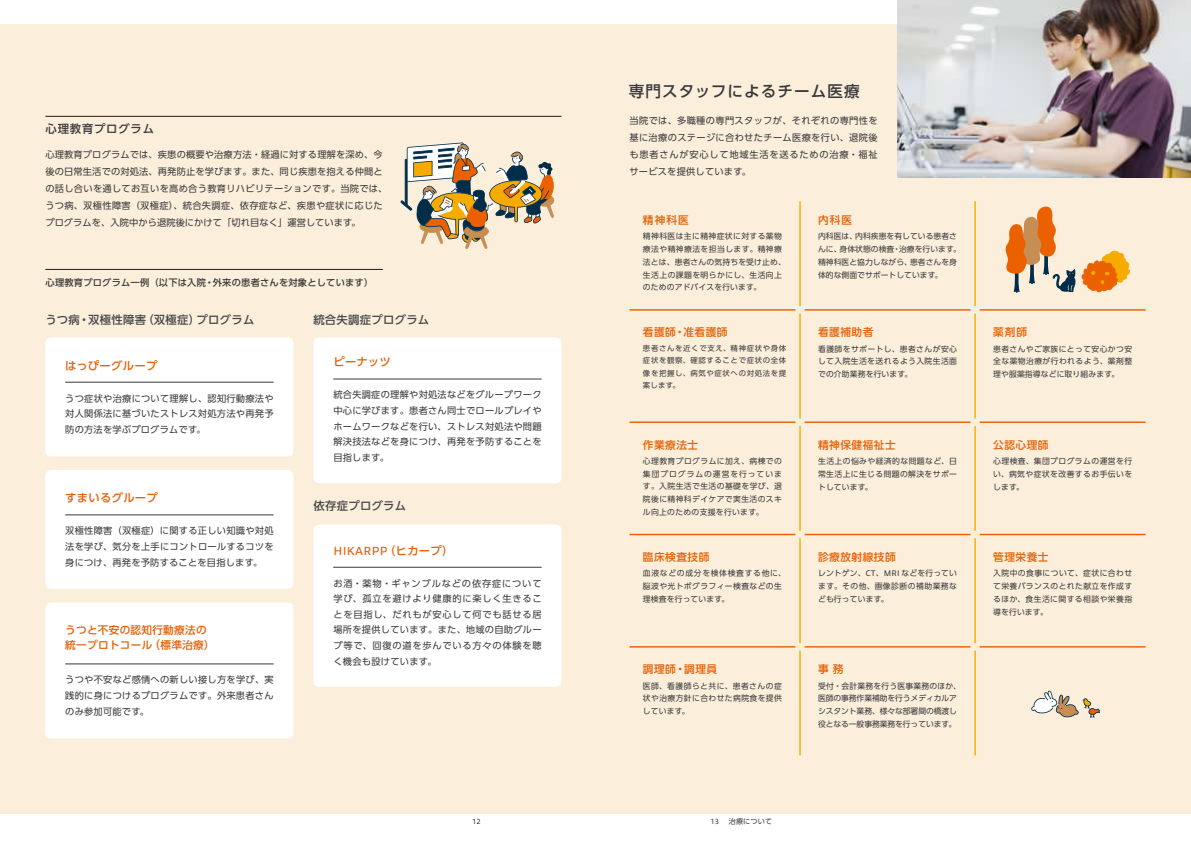
<style>
.page{position:relative;width:1191px;height:842px;background:#fff}
.page>*{position:absolute;margin:0;border:0;box-sizing:border-box;transform-origin:0 0}
.t1{font:500 15.6px "UD Shin Go Pro";letter-spacing:.07em;color:#39383a}
.t2{font:11.9px "Allumi Pro";letter-spacing:.025em;color:#e46006}
.t3{font:500 11.3px "UD Shin Go Pro";letter-spacing:.025em;color:#464749}
.t4{font:500 11.3px "UD Shin Go Pro";letter-spacing:.025em;color:#e46006}
.t5{font:500 11.3px "UD Shin Go Pro";letter-spacing:.07em;color:#39383a}
.t6{font:500 10.6px "UD Shin Go Pro";letter-spacing:.05em;color:#e46006}
.t7{font:500 10.6px/15.2px "UD Shin Go Pro";letter-spacing:.025em;color:#e46006}
.t8{font:9.2px/15.6px "UD Shin Go Pro";letter-spacing:.03em;color:#39383a;text-align:justify}
.t9{font:500 9.2px "UD Shin Go Pro";letter-spacing:.025em;color:#39383a}
.t10{font:7.8px/12.8px "UD Shin Go Pro";letter-spacing:.05em;color:#39383a;text-align:justify}
.t11{font:7.8px/12.8px "UD Shin Go Pro";letter-spacing:-.01em;color:#39383a}
.t12{font:7.8px/12.8px "UD Shin Go Pro";letter-spacing:.005em;color:#39383a}
.t13{font:7.4px/12.2px "UD Shin Go Pro";letter-spacing:.09em;color:#39383a;text-align:justify}
.t14{font:7.4px "Allumi Pro";color:#39383a}
.t15{font:7.1px "UD Shin Go Pro";letter-spacing:.025em;color:#39383a}
.s1{font-size:11.3px}
.s2{font-family:"UD Shin Go Pro";font-weight:500;font-size:11.3px}
.s3{font-size:7.8px}
.s4{font-family:"Allumi Pro";font-size:8.2px}
</style>
<div class="page">
<div style="left:0;top:24px;width:1191px;height:790px;background:#fbeedb"></div>
<svg style="left:1081px;top:250px;width:49px;height:42px"></svg>
<svg style="left:1005px;top:206px;width:70px;height:87px"></svg>
<hr style="left:45px;top:116px;width:516px;height:1px;background:#221815">
<hr style="left:45px;top:269px;width:338px;height:1px;background:#221815">
<svg style="left:400px;top:142px;width:154px;height:107px"></svg>
<img style="left:897px;top:0;width:294px;height:177px">
<div style="left:45px;top:337px;width:248px;height:119px;background:#fff;border-radius:6px"></div>
<hr style="left:65px;top:382px;width:209px;height:1px;background:#39383a">
<div style="left:45px;top:470px;width:248px;height:119px;background:#fff;border-radius:6px"></div>
<hr style="left:65px;top:515px;width:209px;height:1px;background:#39383a">
<div style="left:313px;top:337px;width:248px;height:146px;background:#fff;border-radius:6px"></div>
<hr style="left:333px;top:379px;width:208px;height:1px;background:#39383a">
<div style="left:313px;top:524px;width:248px;height:163px;background:#fff;border-radius:6px"></div>
<hr style="left:333px;top:567px;width:208px;height:1px;background:#39383a">
<hr style="left:799px;top:201px;width:1px;height:105px;background:#f1b000">
<hr style="left:974px;top:201px;width:1px;height:105px;background:#f1b000">
<hr style="left:799px;top:314px;width:1px;height:104px;background:#f1b000">
<hr style="left:974px;top:314px;width:1px;height:104px;background:#f1b000">
<hr style="left:799px;top:426px;width:1px;height:105px;background:#f1b000">
<hr style="left:974px;top:426px;width:1px;height:105px;background:#f1b000">
<hr style="left:799px;top:538px;width:1px;height:105px;background:#f1b000">
<hr style="left:974px;top:538px;width:1px;height:105px;background:#f1b000">
<hr style="left:799px;top:650px;width:1px;height:105px;background:#f1b000">
<hr style="left:974px;top:650px;width:1px;height:105px;background:#f1b000">
<hr style="left:979px;top:309px;width:166px;height:2px;background:#e46006">
<hr style="left:979px;top:421px;width:166px;height:2px;background:#e46006">
<hr style="left:979px;top:534px;width:166px;height:1px;background:#e46006">
<hr style="left:979px;top:646px;width:166px;height:1px;background:#e46006">
<hr style="left:804px;top:309px;width:166px;height:2px;background:#e46006">
<hr style="left:804px;top:421px;width:166px;height:2px;background:#e46006">
<hr style="left:804px;top:534px;width:166px;height:1px;background:#e46006">
<hr style="left:804px;top:646px;width:166px;height:1px;background:#e46006">
<hr style="left:629px;top:309px;width:166px;height:2px;background:#e46006">
<hr style="left:629px;top:421px;width:166px;height:2px;background:#e46006">
<hr style="left:629px;top:534px;width:166px;height:1px;background:#e46006">
<hr style="left:629px;top:646px;width:166px;height:1px;background:#e46006">
<div style="left:45px;top:602px;width:248px;height:136px;background:#fff;border-radius:6px"></div>
<hr style="left:65px;top:664px;width:209px;height:1px;background:#39383a">
<svg style="left:1031px;top:690px;width:69px;height:28px"></svg>
<p class="t5" style="left:46px;top:120px;width:110px">心理教育プログラム</p>
<p class="t8" style="left:45px;top:146px;width:343px;line-height:17px;text-align:left">心理教育プログラムでは、疾患の概要や治療方法・経過に対する理解を深め、今後の日常生活での対処法、再発防止を学びます。また、同じ疾患を抱える仲間との話し合いを通してお互いを高め合う教育リハビリテーションです。当院では、うつ病、双極性障害（双極症）、統合失調症、依存症など、疾患や症状に応じたプログラムを、入院中から退院後にかけて「切れ目なく」運営しています。</p>
<p class="t9" style="left:46px;top:275px;width:329px">心理教育プログラム一例（以下は入院・外来の患者さんを対象としています）</p>
<p class="t3" style="left:45px;top:310px;width:210px">うつ病・双極性障害（双極症）プログラム</p>
<p class="t4" style="left:65px;top:356px;width:94px">はっぴーグループ</p>
<p class="t8" style="left:65px;top:390px;width:210px">うつ症状や治療について理解し、認知行動療法や対人関係法に基づいたストレス対処方法や再発予防の方法を学ぶプログラムです。</p>
<p class="t4" style="left:65px;top:488px;width:94px">すまいるグループ</p>
<p class="t8" style="left:65px;top:523px;width:210px">双極性障害（双極症）に関する正しい知識や対処法を学び、気分を上手にコントロールするコツを身につけ、再発を予防することを目指します。</p>
<p class="t7" style="left:65px;top:622px;width:151px">うつと不安の認知行動療法の統一プロトコール<span class="s1">（</span>標準治療）</p>
<p class="t8" style="left:65px;top:672px;width:210px">うつや不安など感情への新しい接し方を学び、実践的に身につけるプログラムです。外来患者さんのみ参加可能です。</p>
<p class="t3" style="left:313px;top:310px;width:117px">統合失調症プログラム</p>
<p class="t4" style="left:333px;top:353px;width:59px">ピーナッツ</p>
<p class="t8" style="left:333px;top:387px;width:210px">統合失調症の理解や対処法などをグループワーク中心に学びます。患者さん同士でロールプレイやホームワークなどを行い、ストレス対処法や問題解決技法などを身につけ、再発を予防することを目指します。</p>
<p class="t3" style="left:313px;top:497px;width:94px">依存症プログラム</p>
<p class="t2" style="left:333px;top:542px;width:122px">HIKARPP<span class="s2">（ヒカープ）</span></p>
<p class="t8" style="left:333px;top:575px;width:210px">お酒・薬物・ギャンブルなどの依存症について学び、孤立を避けより健康的に楽しく生きることを目指し、だれもが安心して何でも話せる居場所を提供しています。また、地域の自助グループ等で、回復の道を歩んでいる方々の体験を聴く機会も設けています。</p>
<h1 class="t1" style="left:629px;top:78px;width:232px">専門スタッフによるチーム医療</h1>
<p class="t8" style="left:629px;top:112px;width:250px;line-height:17px">当院では、多職種の専門スタッフが、それぞれの専門性を基に治療のステージに合わせたチーム医療を行い、退院後も患者さんが安心して地域生活を送るための治療・福祉サービスを提供しています。</p>
<p class="t6" style="left:643px;top:211px;width:47px">精神科医</p>
<p class="t6" style="left:818px;top:211px;width:36px">内科医</p>
<p class="t10" style="left:643px;top:230px;width:144px;text-align:left">精神科医は主に精神症状に対する薬物療法や精神療法を担当します。精神療法とは、患者さんの気持ちを受け止め、生活上の課題を明らかにし、生活向上のためのアドバイスを行います。</p>
<p class="t12" style="left:818px;top:230px;width:144px">内科医は、内科疾患を有している患者さんに、身体状態の検査・治療を行います。精神科医と協力しながら、患者さんを身体的な側面でサポートしています。</p>
<p class="t6" style="left:643px;top:323px;width:86px">看護師・准看護師</p>
<p class="t6" style="left:818px;top:324px;width:57px">看護補助者</p>
<p class="t13" style="left:643px;top:342px;width:145px">患者さんを近くで支え、精神症状や身体症状を観察、確認することで症状の全体像を把握し、病気や症状への対処法を提案します<span class="s3">。</span></p>
<p class="t10" style="left:818px;top:342px;width:140px">看護師をサポートし、患者さんが安心して入院生活を送れるよう入院生活面での介助業務を行います。</p>
<p class="t6" style="left:643px;top:436px;width:57px">作業療法士</p>
<p class="t6" style="left:818px;top:436px;width:79px">精神保健福祉士</p>
<p class="t10" style="left:643px;top:454px;width:140px">心理教育プログラムに加え、病棟での集団プログラムの運営を行っています。入院生活で生活の基礎を学び、退院後に精神科デイケアで実生活のスキル向上のための支援を行います。</p>
<p class="t10" style="left:818px;top:454px;width:140px">生活上の悩みや経済的な問題など、日常生活上に生じる問題の解決をサポートしています。</p>
<p class="t6" style="left:643px;top:548px;width:68px">臨床検査技師</p>
<p class="t6" style="left:818px;top:548px;width:79px">診療放射線技師</p>
<p class="t10" style="left:643px;top:567px;width:144px;text-align:left">血液などの成分を検体検査する他に、脳波や光トポグラフィー検査などの生理検査を行っています。</p>
<p class="t10" style="left:818px;top:567px;width:140px">レントゲン、<span class="s4">CT</span>、<span class="s4">MRI</span> などを行っています。その他、画像診断の補助業務なども行っています。</p>
<p class="t6" style="left:643px;top:660px;width:76px">調理師・調理員</p>
<p class="t6" style="left:818px;top:661px;width:27px">事務</p>
<p class="t10" style="left:643px;top:679px;width:140px">医師、看護師らと共に、患者さんの症状や治療方針に合わせた病院食を提供しています。</p>
<p class="t11" style="left:818px;top:679px;width:144px">受付・会計業務を行う医事業務のほか、医師の事務作業補助を行うメディカルアシスタント業務、様々な部署間の橋渡し役となる一般事務業務を行っています。</p>
<p class="t14" style="left:472px;top:816px;width:10px">12</p>
<p class="t14" style="left:710px;top:816px;width:10px">13</p>
<p class="t15" style="left:729px;top:815px;width:45px">治療について</p>
<p class="t6" style="left:993px;top:324px;width:36px">薬剤師</p>
<p class="t10" style="left:993px;top:342px;width:140px">患者さんやご家族にとって安心かつ安全な薬物治療が行われるよう、薬剤整理や服薬指導などに取り組みます。</p>
<p class="t6" style="left:993px;top:436px;width:57px">公認心理師</p>
<p class="t10" style="left:993px;top:454px;width:140px">心理検査、集団プログラムの運営を行い、病気や症状を改善するお手伝いをします。</p>
<p class="t6" style="left:993px;top:548px;width:57px">管理栄養士</p>
<p class="t10" style="left:993px;top:567px;width:140px">入院中の食事について、症状に合わせて栄養バランスのとれた献立を作成するほか、食生活に関する相談や栄養指導を行います。</p>
</div>
